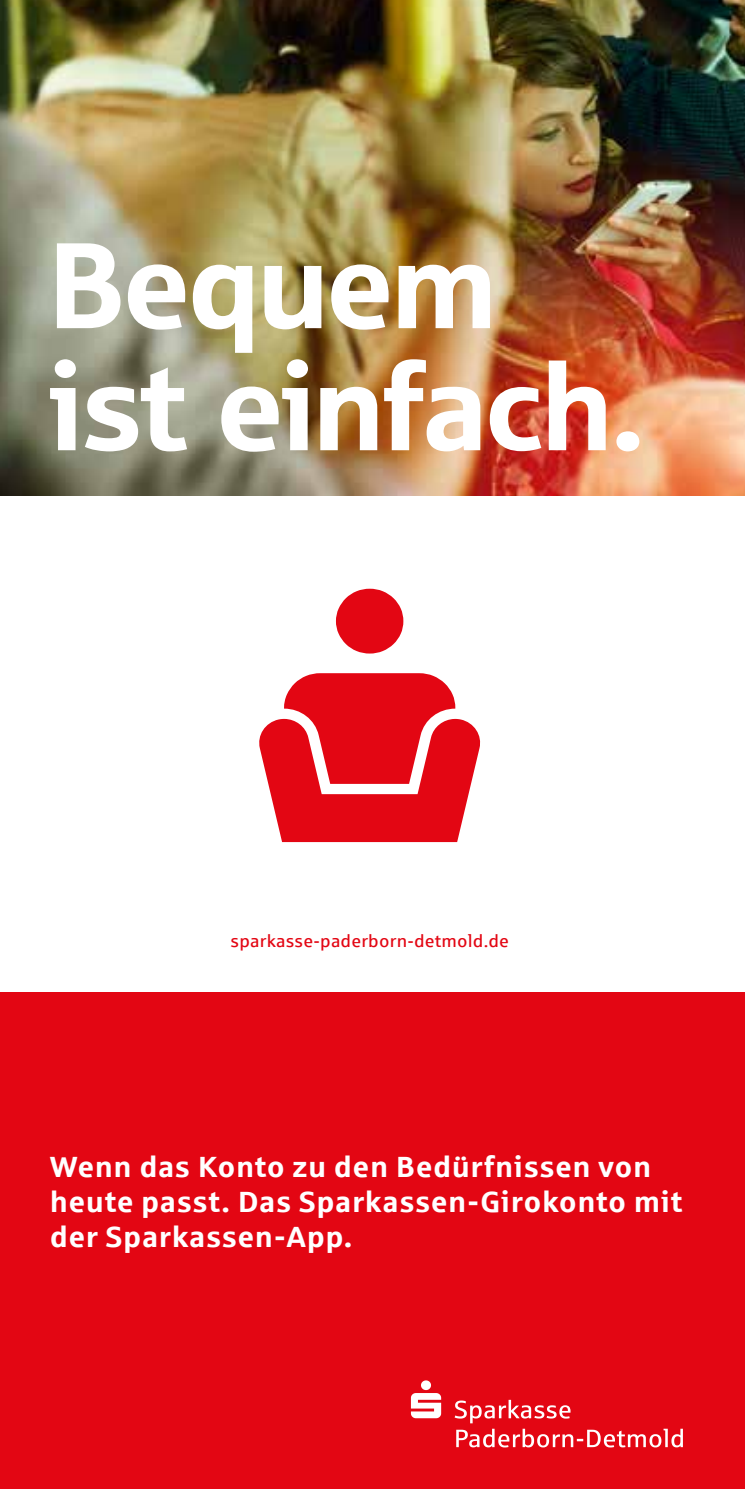
<style>
.page{position:relative;width:745px;height:1489px;background:#fff}
.page>*{position:absolute;margin:0;border:0;box-sizing:border-box;transform-origin:0 0}
.t1{font:122px/122px "Sparkasse Head";letter-spacing:-.005em;color:#fff;scale:1.04 1}
.t2{font:700 29.25px/35px "Sparkasse Rg";letter-spacing:.015em;color:#fff;scale:1.04 1}
.t3{font:17.5px "Sparkasse Rg";letter-spacing:.01em;color:#e30613;scale:1.04 1}
</style>
<div class="page">
<img style="left:0;top:0;width:744px;height:496px">
<div style="left:0;top:992px;width:744px;height:496px;background:#e30613"></div>
<svg style="left:336px;top:588px;width:67px;height:65px"></svg>
<svg style="left:259px;top:673px;width:222px;height:169px"></svg>
<svg style="left:454px;top:1399px;width:228px;height:48px"></svg>
<svg style="left:410px;top:1380px;width:31px;height:37px"></svg>
<h1 class="t1" style="left:50px;top:220px;width:572px">Bequem ist einfach.</h1>
<p class="t3" style="left:230px;top:929px;width:269px">sparkasse-paderborn-detmold.de</p>
<p class="t2" style="left:50px;top:1147px;width:609px">Wenn das Konto zu den Bedürfnissen von heute passt. Das Sparkassen-Girokonto mit der Sparkassen-App.</p>
</div>
